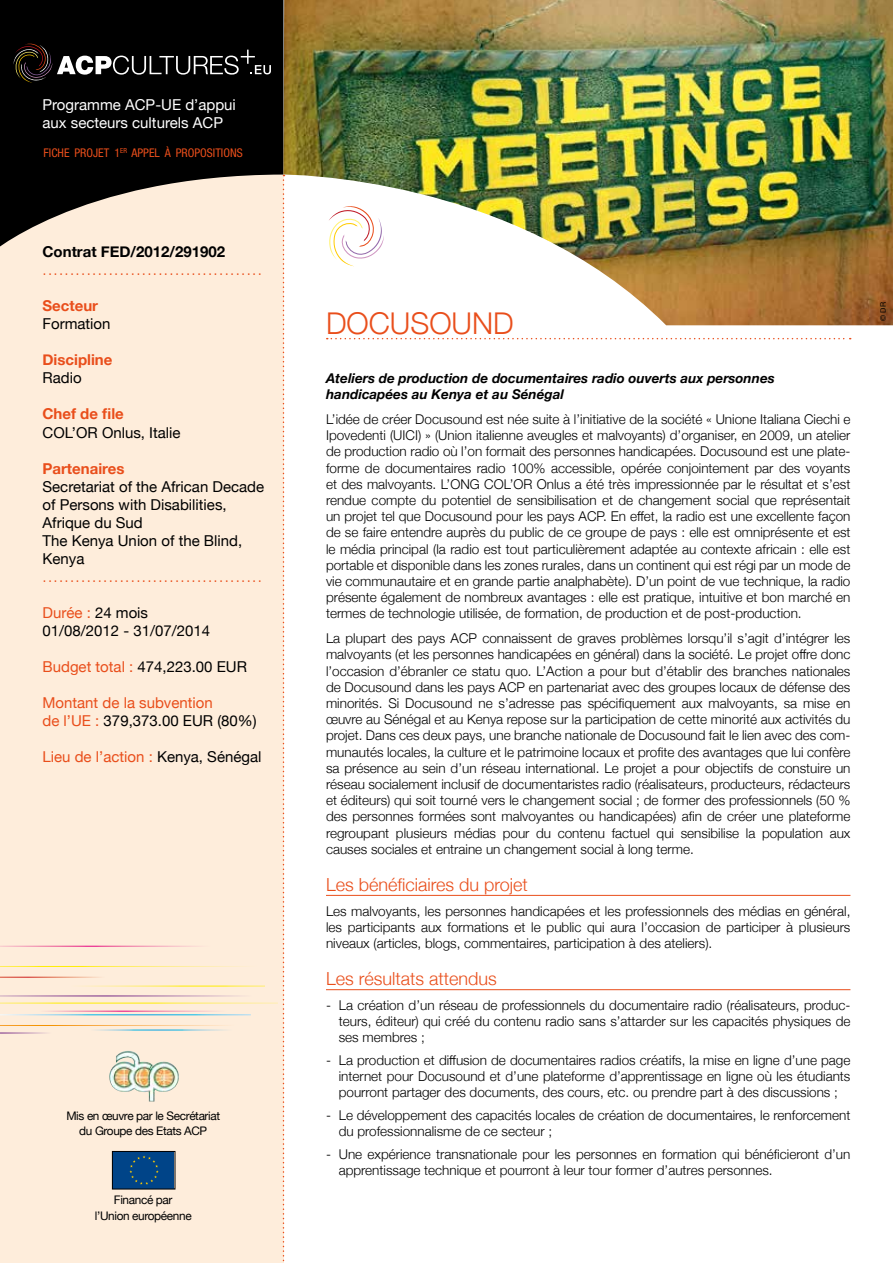
<style>
.page{position:relative;width:893px;height:1263px;background:#fff}
.page>*{position:absolute;margin:0;border:0;box-sizing:border-box;transform-origin:0 0}
.t1{font:300 30px "Helvetica Neue";color:#e94e1b}
.t2{font:300 18px "Helvetica Neue";color:#e94e1b}
.t3{font:15px/18px "Helvetica Neue";color:#000}
.t4{font:300 15px "Helvetica Neue";color:#e94e1b}
.t5{font:15px/18px "Helvetica Neue";color:#e94e1b}
.t6{font:15px/18px "Helvetica Neue";color:#fff}
.t7{font:700 15px "Helvetica Neue";color:#e94e1b}
.t8{font:700 15px "Helvetica Neue";color:#000}
.t9{font:300 13.5px/16.2px "Helvetica Neue";color:#000;text-align:justify}
.t10{font:italic 700 13.5px/16.2px "Helvetica Neue";color:#000}
.t11{font:condensed 12px "Helvetica Neue";color:#e94e1b}
.t12{font:11.85px/15.1px "Helvetica Neue";letter-spacing:-.03em;color:#000;text-align:center}
.t13{font:7.5px "Helvetica Neue";color:#000}
.s1{color:#e94e1b}
.s2{color:#000}
</style>
<div class="page">
<div style="left:0;top:150px;width:283px;height:1113px;background:#feeddb"></div>
<svg style="left:0;top:0;width:283px;height:255px;fill:#000"></svg>
<img style="left:283px;top:0;width:610px;height:325px">
<svg style="left:326px;top:206px;width:58px;height:60px"></svg>
<img style="left:110px;top:1051px;width:24px;height:20px">
<div style="left:112px;top:1151px;width:62px;height:37px;background:#048"></div>
<div style="left:112px;top:1151px;width:63px;height:38px;border:1px solid #000"></div>
<svg style="left:129px;top:1156px;width:30px;height:28px"></svg>
<svg style="left:327px;top:338px;width:524px;height:1px"></svg>
<hr style="left:326px;top:895px;width:524px;height:1px;background:#e94e1b">
<hr style="left:326px;top:989px;width:524px;height:1px;background:#e94e1b">
<svg style="left:13px;top:43px;width:258px;height:40px;background:#242222"></svg>
<svg style="left:283px;top:175px;width:1px;height:1088px"></svg>
<hr style="left:90px;top:1030px;width:144px;height:1px;background:#fff">
<hr style="left:0;top:1014px;width:251px;height:1px;background:#fff">
<hr style="left:0;top:977px;width:126px;height:1px;background:#fff">
<hr style="left:0;top:995px;width:253px;height:1px;background:#fff">
<hr style="left:0;top:966px;width:258px;height:1px;background:#fff">
<hr style="left:0;top:946px;width:212px;height:1px;background:#fff">
<hr style="left:60px;top:986px;width:205px;height:1px;background:#fff">
<hr style="left:0;top:1033px;width:52px;height:1px;background:#fff">
<hr style="left:0;top:1003px;width:278px;height:1px;background:#fff">
<hr style="left:0;top:1025px;width:236px;height:1px;background:#fff">
<hr style="left:18px;top:1011px;width:215px;height:1px;background:#fff">
<p class="t6" style="left:43px;top:96px;width:195px">Programme ACP-UE d’appui aux secteurs culturels ACP</p>
<p class="t11" style="left:44px;top:146px;width:201px">FICHE PROJET 1<sup>ER</sup> APPEL À PROPOSITIONS</p>
<p class="t8" style="left:43px;top:240px;width:184px">Contrat FED/2012/291902</p>
<p class="t4" style="left:43px;top:258px;width:221px">........................................</p>
<p class="t7" style="left:43px;top:294px;width:57px">Secteur</p>
<p class="t3" style="left:43px;top:316px;width:70px">Formation</p>
<p class="t7" style="left:43px;top:348px;width:71px">Discipline</p>
<p class="t3" style="left:43px;top:370px;width:41px">Radio</p>
<p class="t7" style="left:43px;top:402px;width:83px">Chef de file</p>
<p class="t3" style="left:43px;top:424px;width:140px">COL’OR Onlus, Italie</p>
<p class="t7" style="left:43px;top:456px;width:83px">Partenaires</p>
<p class="t3" style="left:43px;top:478px;width:223px">Secretariat of the African Decade of Persons with Disabilities,<br>Afrique du Sud<br>The Kenya Union of the Blind,<br>Kenya</p>
<p class="t4" style="left:43px;top:564px;width:221px">........................................</p>
<p class="t3" style="left:43px;top:604px;width:169px"><span class="s1">Durée :</span> 24 mois<br>01/08/2012 - 31/07/2014</p>
<p class="t3" style="left:43px;top:658px;width:206px"><span class="s1">Budget total :</span> 474,223.00 EUR</p>
<p class="t5" style="left:43px;top:694px;width:216px">Montant de la subvention<br>de l’UE : <span class="s2">379,373.00 EUR (80%)</span></p>
<p class="t5" style="left:43px;top:748px;width:220px">Lieu de l’action : <span class="s2">Kenya, Sénégal</span></p>
<p class="t12" style="left:66px;top:1108px;width:155px">Mis en œuvre par le Secrétariat du Groupe des Etats ACP</p>
<p class="t12" style="left:95px;top:1193px;width:98px">Financé par<br>l’Union européenne</p>
<h1 class="t1" style="left:326px;top:299px;width:189px">DOCUSOUND</h1>
<p class="t10" style="left:326px;top:370px;width:450px">Ateliers de production de documentaires radio ouverts aux personnes handicapées au Kenya et au Sénégal</p>
<p class="t9" style="left:326px;top:410px;width:526px">L’idée de créer Docusound est née suite à l’initiative de la société « Unione Italiana Ciechi e Ipovedenti (UICI) » (Union italienne aveugles et malvoyants) d’organiser, en 2009, un atelier de production radio où l’on formait des personnes handicapées. Docusound est une plate&shy;forme de documentaires radio 100% accessible, opérée conjointement par des voyants et des malvoyants. L’ONG COL’OR Onlus a été très impressionnée par le résultat et s’est rendue compte du potentiel de sensibilisation et de changement social que représentait un projet tel que Docusound pour les pays ACP. En effet, la radio est une excellente façon de se faire entendre auprès du public de ce groupe de pays : elle est omniprésente et est le média principal (la radio est tout particulièrement adaptée au contexte africain : elle est portable et disponible dans les zones rurales, dans un continent qui est régi par un mode de vie communautaire et en grande partie analphabète). D’un point de vue technique, la radio présente également de nombreux avantages : elle est pratique, intuitive et bon marché en termes de technologie utilisée, de formation, de production et de post-production.</p>
<p class="t9" style="left:326px;top:629px;width:526px">La plupart des pays ACP connaissent de graves problèmes lorsqu’il s’agit d’intégrer les malvoyants (et les personnes handicapées en général) dans la société. Le projet offre donc l’occasion d’ébranler ce statu quo. L’Action a pour but d’établir des branches nationales de Docusound dans les pays ACP en partenariat avec des groupes locaux de défense des minorités. Si Docusound ne s’adresse pas spécifiquement aux malvoyants, sa mise en œuvre au Sénégal et au Kenya repose sur la participation de cette minorité aux activités du projet. Dans ces deux pays, une branche nationale de Docusound fait le lien avec des com&shy;munautés locales, la culture et le patrimoine locaux et profite des avantages que lui confère sa présence au sein d’un réseau international. Le projet a pour objectifs de constuire un réseau socialement inclusif de documentaristes radio (réalisateurs, producteurs, rédacteurs et éditeurs) qui soit tourné vers le changement social ; de former des professionnels (50 % des personnes formées sont malvoyantes ou handicapées) afin de créer une plateforme regroupant plusieurs médias pour du contenu factuel qui sensibilise la population aux causes sociales et entraine un changement social à long terme.</p>
<h2 class="t2" style="left:326px;top:870px;width:203px">Les bénéficiaires du projet</h2>
<p class="t9" style="left:326px;top:902px;width:526px">Les malvoyants, les personnes handicapées et les professionnels des médias en général, les participants aux formations et le public qui aura l’occasion de participer à plusieurs niveaux (articles, blogs, commentaires, participation à des ateliers).</p>
<h2 class="t2" style="left:326px;top:964px;width:172px">Les résultats attendus</h2>
<p class="t9" style="left:339px;top:996px;width:513px;text-indent:-13px">- La création d’un réseau de professionnels du documentaire radio (réalisateurs, produc&shy;teurs, éditeur) qui créé du contenu radio sans s’attarder sur les capacités physiques de ses membres ;</p>
<p class="t9" style="left:339px;top:1051px;width:513px;text-indent:-13px">- La production et diffusion de documentaires radios créatifs, la mise en ligne d’une page internet pour Docusound et d’une plateforme d’apprentissage en ligne où les étudiants pourront partager des documents, des cours, etc. ou prendre part à des discussions ;</p>
<p class="t9" style="left:339px;top:1106px;width:513px;text-indent:-13px">- Le développement des capacités locales de création de documentaires, le renforcement du professionnalisme de ce secteur ;</p>
<p class="t9" style="left:339px;top:1145px;width:513px;text-indent:-13px">- Une expérience transnationale pour les personnes en formation qui bénéficieront d’un apprentissage technique et pourront à leur tour former d’autres personnes.</p>
<p class="t13" style="left:878px;top:321px;width:20px;rotate:-90deg">© DR</p>
</div>
